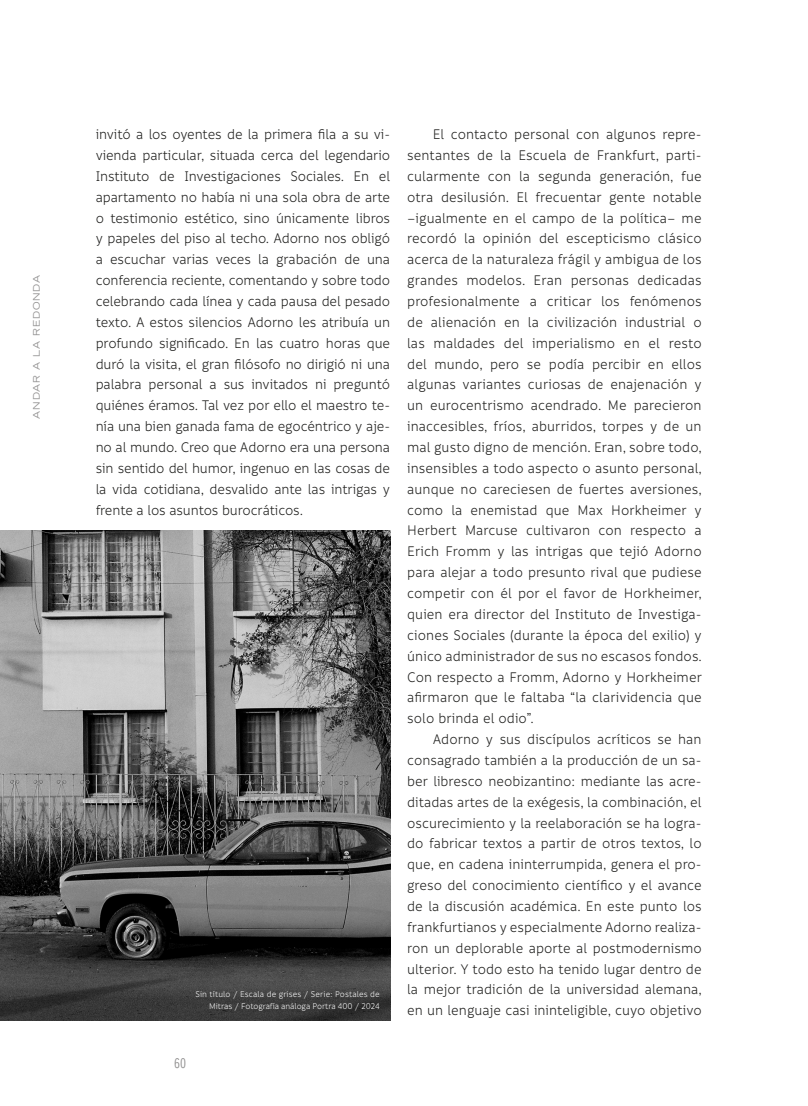
<style>
.page{position:relative;width:808px;height:1106px;background:#fff}
.page>*{position:absolute;margin:0;border:0;box-sizing:border-box;transform-origin:0 0}
.Cuerpo_de_texto_con{font:15px/20.9px "Informative";color:#1d1d1b;text-align:justify;scale:.95 1}
.t1{font:13.5px "Trade Gothic LT Cond Eighteen";color:#939292}
.Pies_de_fotos{font:9px/12px "Informative";color:#fff;text-align:right;scale:.95 1}
.t2{font:expanded 9px "Trade Gothic LT";letter-spacing:.1em;color:#939292}
</style>
<div class="page">
<img style="left:0;top:531px;width:390px;height:489px">
<p class="t2" style="left:31px;top:419px;width:146px;rotate:-90deg">ANDAR A LA REDONDA</p>
<p class="Cuerpo_de_texto_con" style="left:96px;top:124px;width:311px">invitó a los oyentes de la primera fila a su vi&shy;vienda particular, situada cerca del legendario Instituto de Investigaciones Sociales. En el apartamento no había ni una sola obra de arte o testimonio estético, sino únicamente libros y papeles del piso al techo. Adorno nos obligó a escuchar varias veces la grabación de una conferencia reciente, comentando y sobre todo celebrando cada línea y cada pausa del pesado texto. A estos silencios Adorno les atribuía un profundo significado. En las cuatro horas que duró la visita, el gran filósofo no dirigió ni una palabra personal a sus invitados ni preguntó quiénes éramos. Tal vez por ello el maestro te&shy;nía una bien ganada fama de egocéntrico y aje&shy;no al mundo. Creo que Adorno era una persona sin sentido del humor, ingenuo en las cosas de la vida cotidiana, desvalido ante las intrigas y frente a los asuntos burocráticos.</p>
<p class="Cuerpo_de_texto_con" style="left:407px;top:124px;width:312px;text-indent:26px">El contacto personal con algunos repre&shy;sentantes de la Escuela de Frankfurt, parti&shy;cularmente con la segunda generación, fue otra desilusión. El frecuentar gente notable –igualmente en el campo de la política– me recordó la opinión del escepticismo clásico acerca de la naturaleza frágil y ambigua de los grandes modelos. Eran personas dedicadas profesionalmente a criticar los fenómenos de alienación en la civilización industrial o las maldades del imperialismo en el resto del mundo, pero se podía percibir en ellos algunas variantes curiosas de enajenación y un eurocentrismo acendrado. Me parecieron inaccesibles, fríos, aburridos, torpes y de un mal gusto digno de mención. Eran, sobre todo, insensibles a todo aspecto o asunto personal, aunque no careciesen de fuertes aversiones, como la enemistad que Max Horkheimer y Herbert Marcuse cultivaron con respecto a Erich Fromm y las intrigas que tejió Adorno para alejar a todo presunto rival que pudiese competir con él por el favor de Horkheimer, quien era director del Instituto de Investiga&shy;ciones Sociales (durante la época del exilio) y único administrador de sus no escasos fondos.<br>Con respecto a Fromm, Adorno y Horkheimer afirmaron que le faltaba “la clarividencia que solo brinda el odio”.</p>
<p class="Cuerpo_de_texto_con" style="left:407px;top:729px;width:312px;text-indent:26px">Adorno y sus discípulos acríticos se han consagrado también a la producción de un sa&shy;ber libresco neobizantino: mediante las acre&shy;ditadas artes de la exégesis, la combinación, el oscurecimiento y la reelaboración se ha logra&shy;do fabricar textos a partir de otros textos, lo que, en cadena ininterrumpida, genera el pro&shy;greso del conocimiento científico y el avance de la discusión académica. En este punto los frankfurtianos y especialmente Adorno realiza&shy;ron un deplorable aporte al postmodernismo ulterior. Y todo esto ha tenido lugar dentro de la mejor tradición de la universidad alemana, en un lenguaje casi ininteligible, cuyo objetivo</p>
<p class="Pies_de_fotos" style="left:195px;top:988px;width:195px">Sin título / Escala de grises / Serie: Postales de<br>Mitras / Fotografía análoga Portra 400 / 2024</p>
<p class="t1" style="left:174px;top:1055px;width:13px">60</p>
</div>
